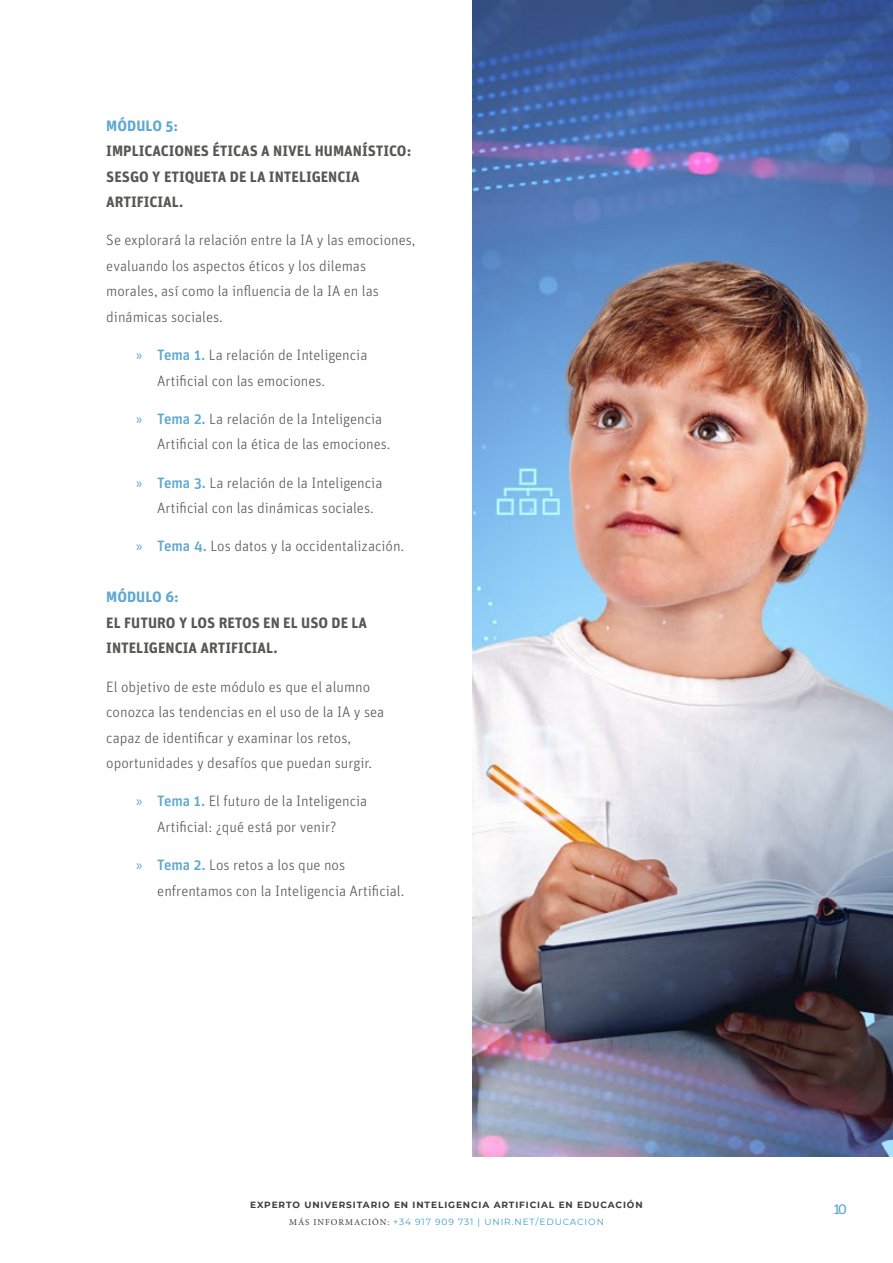
<style>
.page{position:relative;width:893px;height:1263px;background:#fff}
.page>*{position:absolute;margin:0;border:0;box-sizing:border-box;transform-origin:0 0}
.t1{font:300 15px/25.5px "Unit OT";color:#575756}
.t2{font:700 15px/25.5px "Unit OT";color:#575756}
.t3{font:700 15px "Unit OT";color:#5fa8d0}
.t4{font:15px "Unit OT";color:#5fa8d0}
.t5{font:700 9px/16.5px "Montserrat";letter-spacing:.1em;color:#3c3c3b;text-align:center}
.s1{font-family:"Myriad Pro";font-weight:400;color:#5fa8d0}
.s2{font-weight:500;color:#5fa8d0}
.s3{font-weight:500;color:#5fa7cf}
.s4{font-family:"Minion Pro";font-weight:400}
.s5{font-weight:400;color:#3e9ec9}
.s6{font-family:"Myriad Pro"}
</style>
<div class="page">
<img style="left:472px;top:0;width:421px;height:1157px">
<p class="t3" style="left:106px;top:116px;width:73px">MÓDULO 5:</p>
<p class="t2" style="left:106px;top:138px;width:307px">IMPLICACIONES ÉTICAS A NIVEL HUMANÍSTICO:<br>SESGO Y ETIQUETA DE LA INTELIGENCIA<br>ARTIFICIAL.</p>
<p class="t1" style="left:106px;top:227px;width:311px">Se explorará la relación entre la IA y las emociones, evaluando los aspectos éticos y los dilemas morales, así como la influencia de la IA en las dinámicas sociales.</p>
<p class="t1" style="left:157px;top:342px;width:212px;text-indent:-21px"><span class="s1">»</span> <span class="s2">Tema 1.</span> La relación de Inteligencia<br>Artificial con las emociones.</p>
<p class="t1" style="left:157px;top:406px;width:235px;text-indent:-21px"><span class="s1">»</span> <span class="s2">Tema 2.</span> La relación de la Inteligencia<br>Artificial con la ética de las emociones.</p>
<p class="t1" style="left:157px;top:470px;width:227px;text-indent:-21px"><span class="s1">»</span> <span class="s2">Tema 3.</span> La relación de la Inteligencia<br>Artificial con las dinámicas sociales.</p>
<p class="t1" style="left:136px;top:533px;width:270px"><span class="s1">»</span> <span class="s2">Tema 4.</span> Los datos y la occidentalización.</p>
<p class="t3" style="left:106px;top:587px;width:74px">MÓDULO 6:</p>
<p class="t2" style="left:106px;top:609px;width:262px">EL FUTURO Y LOS RETOS EN EL USO DE LA<br>INTELIGENCIA ARTIFICIAL.</p>
<p class="t1" style="left:106px;top:674px;width:280px">El objetivo de este módulo es que el alumno conozca las tendencias en el uso de la IA y sea capaz de identificar y examinar los retos, oportunidades y desafíos que puedan surgir.</p>
<p class="t1" style="left:157px;top:788px;width:211px;text-indent:-21px"><span class="s1">»</span> <span class="s2">Tema 1.</span> El futuro de la Inteligencia<br>Artificial: ¿qué está por venir?</p>
<p class="t1" style="left:157px;top:852px;width:249px;text-indent:-21px"><span class="s1">»</span> <span class="s3">Tema 2.</span> Los retos a los que nos enfrentamos con la Inteligencia Artificial.</p>
<p class="t5" style="left:250px;top:1196px;width:394px">EXPERTO UNIVERSITARIO EN INTELIGENCIA ARTIFICIAL EN EDUCACIÓN<br><span class="s4">MÁS INFORMACIÓN:</span> <span class="s5">+34 917 909 731 | UNIR.NET/EDUCACION</span></p>
<p class="t4" style="left:812px;top:1200px;width:37px"><span class="s6">»</span> 10</p>
</div>
